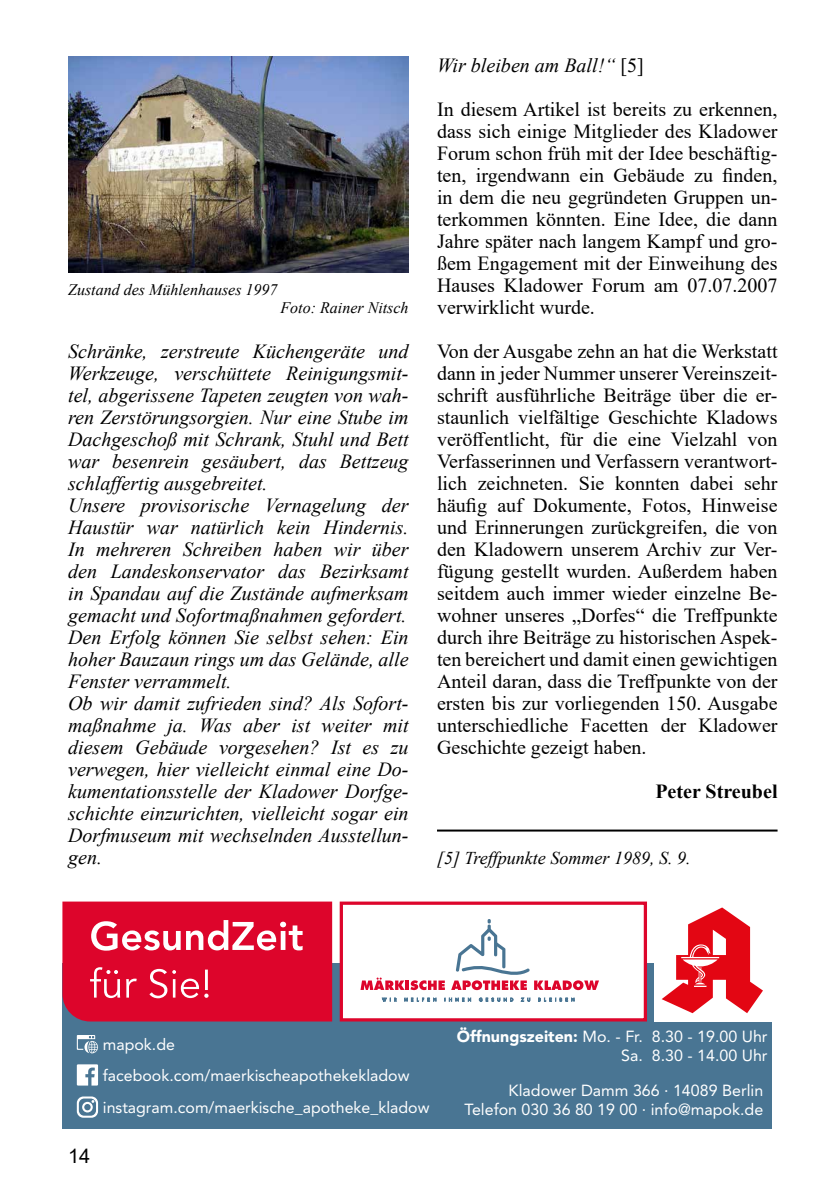
<style>
.page{position:relative;width:840px;height:1191px;background:#fff}
.page>*{position:absolute;margin:0;border:0;box-sizing:border-box;transform-origin:0 0}
.t1{font:20px/22px "Times New Roman";color:#000;text-align:justify}
.t2{font:italic 20px/22px "Times New Roman";color:#000}
.t3{font:700 20px "Times New Roman";color:#000}
.t4{font:20px "Arial";color:#000}
.t5{font:italic 18px "Times New Roman";color:#000}
.t6{font:16px/19.2px "Avenir LT Std";color:#fff;text-align:right}
.t7{font:italic 16px "Times New Roman";color:#000}
.s1{font-style:normal}
.s2{font-weight:900}
</style>
<div class="page">
<hr style="left:437px;top:829px;width:340px;height:2px;background:#000">
<img style="left:68px;top:57px;width:340px;height:215px">
<div style="left:62px;top:963px;width:709px;height:165px;background:#497593"></div>
<svg style="left:77px;top:1064px;width:21px;height:21px"></svg>
<svg style="left:77px;top:1096px;width:21px;height:21px"></svg>
<svg style="left:77px;top:1035px;width:21px;height:18px"></svg>
<div style="left:341px;top:903px;width:304px;height:117px;background:#fff"></div>
<div style="left:339px;top:901px;width:307px;height:120px;border:3px solid #dd052b"></div>
<svg style="left:360px;top:977px;width:44px;height:13px"></svg>
<hr style="left:405px;top:980px;width:4px;height:10px;background:#dd052b">
<svg style="left:410px;top:980px;width:34px;height:10px"></svg>
<svg style="left:382px;top:997px;width:14px;height:5px"></svg>
<svg style="left:404px;top:997px;width:32px;height:5px"></svg>
<svg style="left:444px;top:997px;width:26px;height:5px"></svg>
<svg style="left:479px;top:997px;width:34px;height:5px"></svg>
<svg style="left:520px;top:997px;width:10px;height:4px"></svg>
<svg style="left:538px;top:997px;width:36px;height:5px"></svg>
<svg style="left:451px;top:919px;width:147px;height:71px"></svg>
<svg style="left:62px;top:901px;width:270px;height:120px;background:#df1f41"></svg>
<div style="left:654px;top:903px;width:117px;height:118px;background:#fff"></div>
<svg style="left:661px;top:907px;width:101px;height:106px"></svg>
<p class="t7" style="left:68px;top:278px;width:211px">Zustand des Mühlenhauses 1997</p>
<p class="t7" style="left:280px;top:296px;width:129px">Foto: Rainer Nitsch</p>
<p class="t2" style="left:68px;top:340px;width:342px">Schränke, zerstreute Küchengeräte und Werkzeuge, verschüttete Reinigungsmit&shy;tel, abgerissene Tapeten zeugten von wah&shy;ren Zerstörungsorgien. Nur eine Stube im Dachgeschoß mit Schrank, Stuhl und Bett war besenrein gesäubert, das Bettzeug schlaffertig ausgebreitet.<br>Unsere provisorische Vernagelung der Haustür war natürlich kein Hindernis.<br>In mehreren Schreiben haben wir über den Landeskonservator das Bezirksamt in Spandau auf die Zustände aufmerksam gemacht und Sofortmaßnahmen gefordert.<br>Den Erfolg können Sie selbst sehen: Ein hoher Bauzaun rings um das Gelände, alle Fenster verrammelt.<br>Ob wir damit zufrieden sind? Als Sofort&shy;maßnahme ja. Was aber ist weiter mit diesem Gebäude vorgesehen? Ist es zu verwegen, hier vielleicht einmal eine Do&shy;kumentationsstelle der Kladower Dorfge&shy;schichte einzurichten, vielleicht sogar ein Dorfmuseum mit wechselnden Ausstellun&shy;gen.</p>
<p class="t2" style="left:437px;top:54px;width:208px">Wir bleiben am Ball!“ <span class="s1">[5]</span></p>
<p class="t1" style="left:437px;top:98px;width:342px">In diesem Artikel ist bereits zu erkennen, dass sich einige Mitglieder des Kladower Forum schon früh mit der Idee beschäftig&shy;ten, irgendwann ein Gebäude zu finden, in dem die neu gegründeten Gruppen un&shy;terkommen könnten. Eine Idee, die dann Jahre später nach langem Kampf und gro&shy;ßem Engagement mit der Einweihung des Hauses Kladower Forum am 07.07.2007 verwirklicht wurde.</p>
<p class="t1" style="left:437px;top:340px;width:342px">Von der Ausgabe zehn an hat die Werkstatt dann in jeder Nummer unserer Vereinszeit&shy;schrift ausführliche Beiträge über die er&shy;staunlich vielfältige Geschichte Kladows veröffentlicht, für die eine Vielzahl von Verfasserinnen und Verfassern verantwort&shy;lich zeichneten. Sie konnten dabei sehr häufig auf Dokumente, Fotos, Hinweise und Erinnerungen zurückgreifen, die von den Kladowern unserem Archiv zur Ver&shy;fügung gestellt wurden. Außerdem haben seitdem auch immer wieder einzelne Be&shy;wohner unseres „Dorfes“ die Treffpunkte durch ihre Beiträge zu historischen Aspek&shy;ten bereichert und damit einen gewichtigen Anteil daran, dass die Treffpunkte von der ersten bis zur vorliegenden 150. Ausgabe unterschiedliche Facetten der Kladower Geschichte gezeigt haben.</p>
<p class="t3" style="left:655px;top:777px;width:124px">Peter Streubel</p>
<p class="t5" style="left:437px;top:846px;width:255px">[5] Treffpunkte Sommer 1989, S. 9.</p>
<p class="t6" style="left:103px;top:1035px;width:73px">mapok.de</p>
<p class="t6" style="left:456px;top:1026px;width:312px"><span class="s2">Öffnungszeiten:</span> Mo. - Fr. 8.30 - 19.00 Uhr<br>Sa. 8.30 - 14.00 Uhr</p>
<p class="t4" style="left:68px;top:1141px;width:24px">14</p>
<p class="t6" style="left:103px;top:1059px;width:328px;line-height:32.2px;text-align:left">facebook.com/maerkischeapothekekladow instagram.com/maerkische_apotheke_kladow</p>
<p class="t6" style="left:464px;top:1080px;width:300px">Kladower Damm 366 · 14089 Berlin<br>Telefon 030 36 80 19 00 · info@mapok.de</p>
</div>
